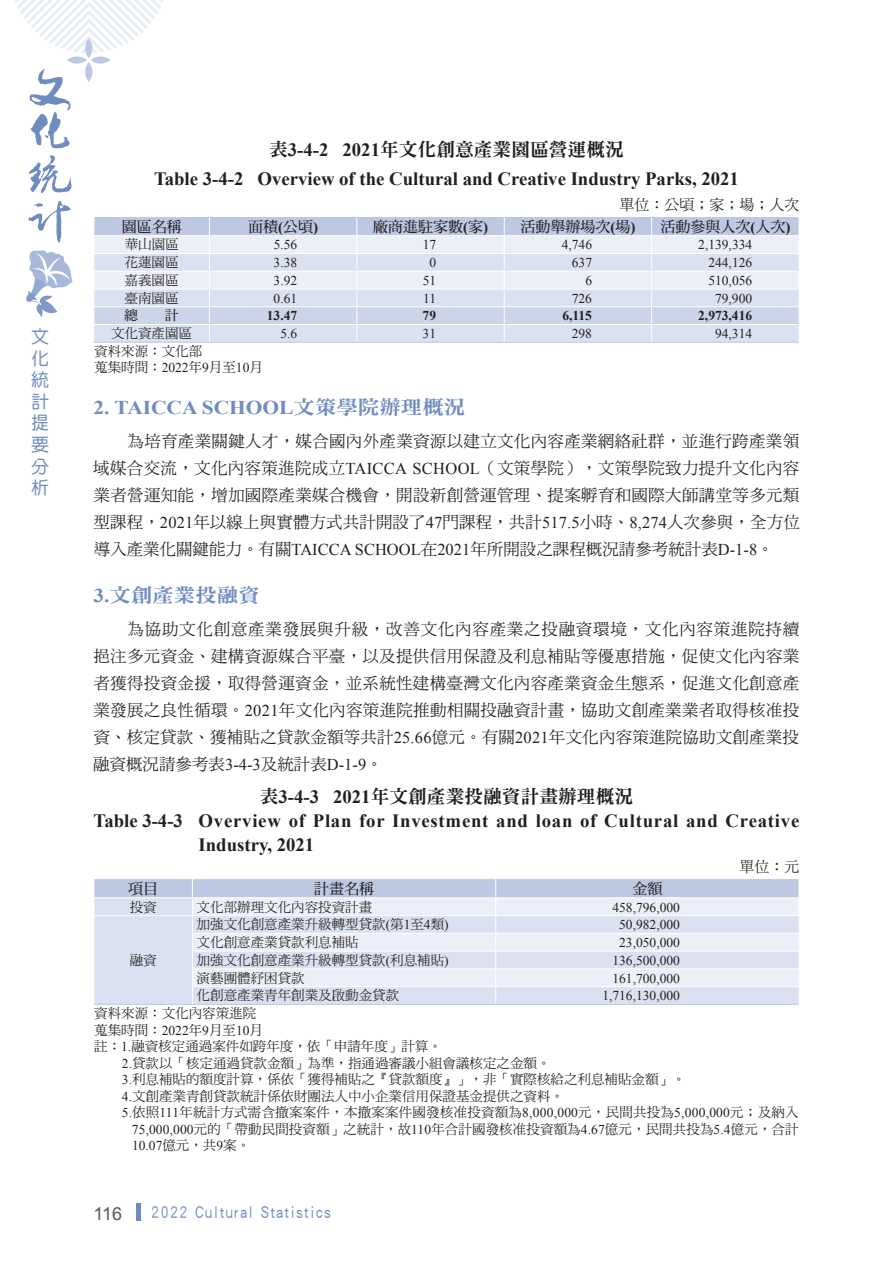
<style>
.page{position:relative;width:893px;height:1263px;background:#fff}
.page>*{position:absolute;margin:0;border:0;box-sizing:border-box;transform-origin:0 0}
.t1{font:700 19.5px "Times New Roman";color:#6f8cc1;scale:1.1 1}
.t2{font:19.5px "DF Ming Std W9";color:#6f8cc1;scale:1.1 1}
.t3{font:700 18.75px/24px "Times New Roman";letter-spacing:.04em;color:#231f20}
.t4{font:700 18.75px "Times New Roman";color:#231f20}
.t5{font:18.75px "DF Ming Std W9";color:#231f20}
.t6{font:18px "DF Yuan Std W5";letter-spacing:.1em;color:#6f8cc1;scale:.8 1}
.t7{font:18px/21.6px "DF Yuan Std W5";letter-spacing:.1em;color:#6f8cc1;text-align:justify}
.t8{font:18px "Arial";color:#57585a}
.t9{font:16.5px/27px "DF Ming Std W5";letter-spacing:.005em;color:#231f20;text-align:justify}
.t10{font:15px "DF Ming Std W7";color:#231f20}
.t11{font:15px "DF Ming Std W5";color:#231f20}
.t12{font:13.5px/16.5px "DF Ming Std W5";color:#231f20}
.t13{font:13.5px "Times New Roman";color:#231f20}
.t14{font:700 13.5px "Times New Roman";color:#231f20}
.t15{font:13.5px "DF Ming Std W7";color:#231f20}
.s1{font-family:"Times New Roman";font-weight:700}
.s2{font-family:"Times New Roman"}
.s3{font-family:"DF Ming Std W9";font-weight:400}
.s4{font-family:"DF Ming Std W5"}
</style>
<div class="page">
<div style="left:136px;top:1204px;width:5px;height:17px;background:#6f8cc1"></div>
<svg style="left:29px;top:155px;width:42px;height:38px"></svg>
<svg style="left:29px;top:201px;width:42px;height:42px"></svg>
<svg style="left:26px;top:250px;width:47px;height:67px"></svg>
<svg style="left:15px;top:0;width:148px;height:148px"></svg>
<svg style="left:94px;top:217px;width:705px;height:125px;background:#dbe0ef"></svg>
<hr style="left:94px;top:324px;width:115px;height:1px;background:#fff">
<hr style="left:94px;top:342px;width:115px;height:1px;background:#bdc8e2">
<hr style="left:209px;top:342px;width:148px;height:1px;background:#bdc8e2">
<hr style="left:357px;top:342px;width:147px;height:1px;background:#bdc8e2">
<hr style="left:504px;top:342px;width:148px;height:1px;background:#bdc8e2">
<hr style="left:652px;top:342px;width:147px;height:1px;background:#bdc8e2">
<svg style="left:94px;top:879px;width:705px;height:125px;background:#dee3f1"></svg>
<hr style="left:94px;top:1004px;width:98px;height:1px;background:#bdc8e2">
<hr style="left:192px;top:1004px;width:304px;height:1px;background:#bdc8e2">
<hr style="left:496px;top:1004px;width:303px;height:1px;background:#bdc8e2">
<p class="t7" style="left:31px;top:325px;width:19px">文化統計提要分析</p>
<p class="t5" style="left:269px;top:140px;width:356px">表<span class="s1">3-4-2 2021</span>年文化創意產業園區營運概況</p>
<p class="t4" style="left:154px;top:165px;width:586px">Table 3-4-2 Overview of the Cultural and Creative Industry Parks, 2021</p>
<p class="t11" style="left:619px;top:196px;width:181px">單位：公頃；家；場；人次</p>
<p class="t10" style="left:122px;top:218px;width:61px">園區名稱</p>
<p class="t10" style="left:248px;top:218px;width:71px">面積<span class="s1">(</span>公頃<span class="s1">)</span></p>
<p class="t10" style="left:373px;top:218px;width:116px">廠商進駐家數<span class="s1">(</span>家<span class="s1">)</span></p>
<p class="t10" style="left:520px;top:218px;width:116px">活動舉辦場次<span class="s1">(</span>場<span class="s1">)</span></p>
<p class="t10" style="left:660px;top:218px;width:131px">活動參與人次<span class="s1">(</span>人次<span class="s1">)</span></p>
<p class="t12" style="left:125px;top:236px;width:55px">華山園區</p>
<p class="t13" style="left:274px;top:236px;width:25px">5.56</p>
<p class="t13" style="left:423px;top:236px;width:15px">17</p>
<p class="t13" style="left:562px;top:236px;width:32px">4,746</p>
<p class="t13" style="left:698px;top:236px;width:55px">2,139,334</p>
<p class="t12" style="left:125px;top:254px;width:55px">花蓮園區</p>
<p class="t13" style="left:274px;top:254px;width:25px">3.38</p>
<p class="t13" style="left:429px;top:254px;width:8px">0</p>
<p class="t13" style="left:572px;top:254px;width:22px">637</p>
<p class="t13" style="left:708px;top:254px;width:45px">244,126</p>
<p class="t12" style="left:125px;top:272px;width:55px">嘉義園區</p>
<p class="t13" style="left:274px;top:271px;width:25px">3.92</p>
<p class="t13" style="left:423px;top:271px;width:15px">51</p>
<p class="t13" style="left:585px;top:271px;width:8px">6</p>
<p class="t13" style="left:708px;top:271px;width:45px">510,056</p>
<p class="t12" style="left:125px;top:289px;width:55px">臺南園區</p>
<p class="t13" style="left:274px;top:289px;width:25px">0.61</p>
<p class="t13" style="left:423px;top:289px;width:15px">11</p>
<p class="t13" style="left:572px;top:289px;width:22px">726</p>
<p class="t13" style="left:715px;top:289px;width:39px">79,900</p>
<p class="t15" style="left:125px;top:308px;width:15px">總</p>
<p class="t15" style="left:165px;top:308px;width:15px">計</p>
<p class="t14" style="left:267px;top:307px;width:32px">13.47</p>
<p class="t14" style="left:423px;top:307px;width:15px">79</p>
<p class="t14" style="left:562px;top:307px;width:31px">6,115</p>
<p class="t14" style="left:698px;top:307px;width:55px">2,973,416</p>
<p class="t12" style="left:111px;top:325px;width:83px">文化資產園區</p>
<p class="t13" style="left:280px;top:325px;width:18px">5.6</p>
<p class="t13" style="left:423px;top:325px;width:15px">31</p>
<p class="t13" style="left:572px;top:325px;width:22px">298</p>
<p class="t13" style="left:715px;top:325px;width:39px">94,314</p>
<p class="t12" style="left:94px;top:343px;width:170px">資料來源：文化部<br>蒐集時間：<span class="s2">2022</span>年<span class="s2">9</span>月至<span class="s2">10</span>月</p>
<p class="t1" style="left:94px;top:394px;width:339px">2. TAICCA SCHOOL<span class="s3">文策學院辦理概況</span></p>
<p class="t9" style="left:93px;top:428px;width:708px;text-indent:34px">為培育產業關鍵人才，媒合國內外產業資源以建立文化內容產業網絡社群，並進行跨產業領域媒合交流，文化內容策進院成立<span class="s2">TAICCA SCHOOL</span>（文策學院），文策學院致力提升文化內容業者營運知能，增加國際產業媒合機會，開設新創營運管理、提案孵育和國際大師講堂等多元類型課程，<span class="s2">2021</span>年以線上與實體方式共計開設了<span class="s2">47</span>門課程，共計<span class="s2">517.5</span>小時、<span class="s2">8,274</span>人次參與，全方位導入產業化關鍵能力。有關<span class="s2">TAICCA SCHOOL</span>在<span class="s2">2021</span>年所開設之課程概況請參考統計表<span class="s2">D-1-8</span>。</p>
<p class="t2" style="left:94px;top:584px;width:153px"><span class="s1">3.</span>文創產業投融資</p>
<p class="t9" style="left:93px;top:615px;width:708px;text-indent:34px">為協助文化創意產業發展與升級，改善文化內容產業之投融資環境，文化內容策進院持續挹注多元資金、建構資源媒合平臺，以及提供信用保證及利息補貼等優惠措施，促使文化內容業者獲得投資金援，取得營運資金，並系統性建構臺灣文化內容產業資金生態系，促進文化創意產業發展之良性循環。<span class="s2">2021</span>年文化內容策進院推動相關投融資計畫，協助文創產業業者取得核准投資、核定貸款、獲補貼之貸款金額等共計<span class="s2">25.66</span>億元。有關<span class="s2">2021</span>年文化內容策進院協助文創產業投融資概況請參考表<span class="s2">3-4-3</span>及統計表<span class="s2">D-1-9</span>。</p>
<p class="t5" style="left:260px;top:786px;width:375px">表<span class="s1">3-4-3 2021</span>年文創產業投融資計畫辦理概況</p>
<p class="t3" style="left:199px;top:808px;width:602px;text-indent:-105px">Table 3-4-3 Overview of Plan for Investment and loan of Cultural and Creative<br>Industry, 2021</p>
<p class="t11" style="left:739px;top:858px;width:62px">單位：元</p>
<p class="t10" style="left:128px;top:880px;width:31px">項目</p>
<p class="t10" style="left:314px;top:880px;width:61px">計畫名稱</p>
<p class="t10" style="left:632px;top:880px;width:31px">金額</p>
<p class="t12" style="left:130px;top:898px;width:28px">投資</p>
<p class="t12" style="left:197px;top:898px;width:177px">文化部辦理文化內容投資計畫</p>
<p class="t13" style="left:612px;top:898px;width:69px">458,796,000</p>
<p class="t12" style="left:130px;top:951px;width:28px">融資</p>
<p class="t12" style="left:197px;top:916px;width:253px">加強文化創意產業升級轉型貸款<span class="s2">(</span>第<span class="s2">1</span>至<span class="s2">4</span>類<span class="s2">)</span></p>
<p class="t13" style="left:619px;top:916px;width:62px">50,982,000</p>
<p class="t12" style="left:197px;top:934px;width:164px">文化創意產業貸款利息補貼</p>
<p class="t13" style="left:619px;top:933px;width:62px">23,050,000</p>
<p class="t12" style="left:197px;top:951px;width:253px">加強文化創意產業升級轉型貸款<span class="s2">(</span>利息補貼<span class="s2">)</span></p>
<p class="t13" style="left:612px;top:951px;width:69px">136,500,000</p>
<p class="t12" style="left:197px;top:969px;width:110px">演藝團體紓困貸款</p>
<p class="t13" style="left:612px;top:969px;width:69px">161,700,000</p>
<p class="t12" style="left:197px;top:987px;width:204px">化創意產業青年創業及啟動金貸款</p>
<p class="t13" style="left:602px;top:987px;width:79px">1,716,130,000</p>
<p class="t12" style="left:94px;top:1005px;width:164px">資料來源：文化內容策進院</p>
<p class="t12" style="left:94px;top:1021px;width:170px">蒐集時間：<span class="s2">2022</span>年<span class="s2">9</span>月至<span class="s2">10</span>月</p>
<p class="t12" style="left:94px;top:1038px;width:349px">註：<span class="s2">1.</span>融資核定通過案件如跨年度，依「申請年度」計算。</p>
<p class="t12" style="left:122px;top:1054px;width:430px"><span class="s2">2.</span>貸款以「核定通過貸款金額」為準，指通過審議小組會議核定之金額。</p>
<p class="t12" style="left:122px;top:1071px;width:565px"><span class="s2">3.</span>利息補貼的額度計算，係依「獲得補貼之『貸款額度』」，非「實際核給之利息補貼金額」。</p>
<p class="t12" style="left:122px;top:1087px;width:444px"><span class="s2">4.</span>文創產業青創貸款統計係依財團法人中小企業信用保證基金提供之資料。</p>
<p class="t12" style="left:122px;top:1104px;width:678px"><span class="s2">5.</span>依照<span class="s2">111</span>年統計方式需含撤案案件，本撤案案件國發核准投資額為<span class="s2">8,000,000</span>元，民間共投為<span class="s2">5,000,000</span>元；及納入</p>
<p class="t12" style="left:132px;top:1120px;width:668px"><span class="s2">75,000,000</span>元的「帶動民間投資額」之統計，故<span class="s2">110</span>年合計國發核准投資額為<span class="s2">4.67</span>億元，民間共投為<span class="s2">5.4</span>億元，合計</p>
<p class="t13" style="left:132px;top:1136px;width:120px">10.07<span class="s4">億元，共</span>9<span class="s4">案。</span></p>
<p class="t8" style="left:94px;top:1202px;width:30px">116</p>
<p class="t6" style="left:151px;top:1202px;width:225px">2022 Cultural Statistics</p>
</div>
